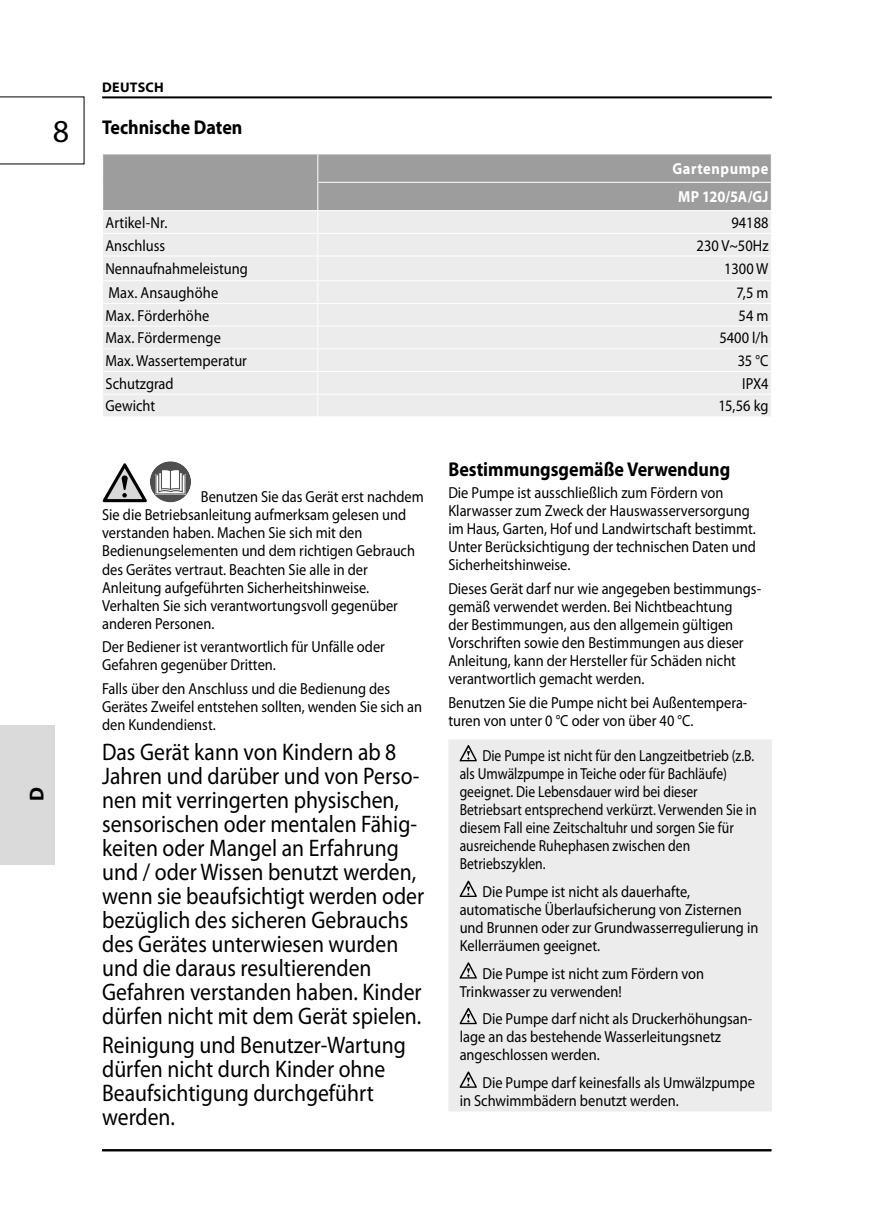
<style>
.page{position:relative;width:874px;height:1225px;background:#fff}
.page>*{position:absolute;margin:0;border:0;box-sizing:border-box;transform-origin:0 0}
.t1{font:32px "Myriad Pro";color:#000}
.t2{font:24px/24px "Myriad Pro";color:#000;scale:.9 1}
.Überschrift{font:700 20px "Myriad Pro";color:#000;scale:.9 1}
.Überschrift-2{font:700 20px "Myriad Pro";color:#000}
.Technische_Daten_4_S{font:16px/18px "Myriad Pro";color:#000;scale:.9 1}
.Technische_Daten_4_S-2{font:16px/18px "Myriad Pro";color:#000;scale:.85 1}
.Fließtext{font:700 16px "Myriad Pro";letter-spacing:.04em;color:#fff;scale:.9 1}
.t3{font:700 14px "Myriad Pro";letter-spacing:.02em;color:#000}
</style>
<div class="page">
<hr style="left:102px;top:1149px;width:669px;height:2px;background:#000">
<hr style="left:102px;top:96px;width:669px;height:2px;background:#000">
<svg style="left:0;top:96px;width:85px;height:69px"></svg>
<div style="left:0;top:725px;width:18px;height:138px;background:#dadada"></div>
<div style="left:17px;top:725px;width:38px;height:138px;background:#dadada"></div>
<svg style="left:102px;top:154px;width:669px;height:262px;background:#dcdcdc"></svg>
<div style="left:150px;top:461px;width:41px;height:41px;background:#4f4f4f;border-radius:50%"></div>
<svg style="left:155px;top:470px;width:30px;height:24px"></svg>
<svg style="left:103px;top:463px;width:44px;height:39px"></svg>
<div style="left:448px;top:739px;width:323px;height:372px;background:#ececec"></div>
<svg style="left:459px;top:745px;width:17px;height:16px"></svg>
<svg style="left:459px;top:880px;width:17px;height:17px"></svg>
<svg style="left:459px;top:962px;width:17px;height:16px"></svg>
<svg style="left:459px;top:1008px;width:17px;height:16px"></svg>
<svg style="left:459px;top:1071px;width:17px;height:16px"></svg>
<h1 class="t1" style="left:53px;top:112px;width:18px">8</h1>
<p class="Überschrift-2" style="left:24px;top:801px;width:15px;rotate:-90deg">D</p>
<p class="t3" style="left:102px;top:78px;width:63px">DEUTSCH</p>
<p class="Überschrift" style="left:102px;top:114px;width:157px">Technische Daten</p>
<p class="Fließtext" style="left:672px;top:158px;width:108px">Gartenpumpe</p>
<p class="Fließtext" style="left:678px;top:187px;width:102px">MP 120/5A/GJ</p>
<p class="Technische_Daten_4_S" style="left:105px;top:213px;width:70px">Artikel-Nr.</p>
<p class="Technische_Daten_4_S" style="left:731px;top:213px;width:43px">94188</p>
<p class="Technische_Daten_4_S" style="left:105px;top:236px;width:68px">Anschluss</p>
<p class="Technische_Daten_4_S" style="left:696px;top:236px;width:81px">230 V~50Hz</p>
<p class="Technische_Daten_4_S" style="left:105px;top:260px;width:160px">Nennaufnahmeleistung</p>
<p class="Technische_Daten_4_S" style="left:723px;top:260px;width:51px">1300 W</p>
<p class="Technische_Daten_4_S" style="left:108px;top:283px;width:123px">Max. Ansaughöhe</p>
<p class="Technische_Daten_4_S" style="left:736px;top:283px;width:37px">7,5 m</p>
<p class="Technische_Daten_4_S" style="left:105px;top:306px;width:117px">Max. Förderhöhe</p>
<p class="Technische_Daten_4_S" style="left:738px;top:306px;width:35px">54 m</p>
<p class="Technische_Daten_4_S" style="left:105px;top:329px;width:130px">Max. Fördermenge</p>
<p class="Technische_Daten_4_S" style="left:719px;top:329px;width:56px">5400 l/h</p>
<p class="Technische_Daten_4_S" style="left:105px;top:351px;width:159px">Max. Wassertemperatur</p>
<p class="Technische_Daten_4_S" style="left:737px;top:351px;width:36px">35 °C</p>
<p class="Technische_Daten_4_S" style="left:105px;top:374px;width:77px">Schutzgrad</p>
<p class="Technische_Daten_4_S" style="left:741px;top:374px;width:31px">IPX4</p>
<p class="Technische_Daten_4_S" style="left:105px;top:397px;width:57px">Gewicht</p>
<p class="Technische_Daten_4_S" style="left:718px;top:397px;width:57px">15,56 kg</p>
<p class="Technische_Daten_4_S" style="left:102px;top:488px;width:359px;text-indent:99px">Benutzen Sie das Gerät erst nachdem Sie die Betriebsanleitung aufmerksam gelesen und verstanden haben. Machen Sie sich mit den Bedienungselementen und dem richtigen Gebrauch des Gerätes vertraut. Beachten Sie alle in der Anleitung aufgeführten Sicherheitshinweise.<br>Verhalten Sie sich verantwortungsvoll gegenüber anderen Personen.</p>
<p class="Technische_Daten_4_S" style="left:102px;top:637px;width:315px">Der Bediener ist verantwortlich für Unfälle oder<br>Gefahren gegenüber Dritten.</p>
<p class="Technische_Daten_4_S" style="left:102px;top:679px;width:357px">Falls über den Anschluss und die Bedienung des<br>Gerätes Zweifel entstehen sollten, wenden Sie sich an den Kundendienst.</p>
<p class="t2" style="left:102px;top:739px;width:359px">Das Gerät kann von Kindern ab 8<br>Jahren und darüber und von Perso&shy;nen mit verringerten physischen, sensorischen oder mentalen Fähig&shy;keiten oder Mangel an Erfahrung und / oder Wissen benutzt werden, wenn sie beaufsichtigt werden oder bezüglich des sicheren Gebrauchs des Gerätes unterwiesen wurden und die daraus resultierenden Gefahren verstanden haben. Kinder dürfen nicht mit dem Gerät spielen.</p>
<p class="t2" style="left:102px;top:1033px;width:339px">Reinigung und Benutzer-Wartung dürfen nicht durch Kinder ohne<br>Beaufsichtigung durchgeführt werden.</p>
<p class="Überschrift" style="left:448px;top:456px;width:314px">Bestimmungsgemäße Verwendung</p>
<p class="Technische_Daten_4_S" style="left:448px;top:484px;width:343px">Die Pumpe ist ausschließlich zum Fördern von Klarwasser zum Zweck der Hauswasserversorgung im Haus, Garten, Hof und Landwirtschaft bestimmt.<br>Unter Berücksichtigung der technischen Daten und Sicherheitshinweise.</p>
<p class="Technische_Daten_4_S" style="left:448px;top:579px;width:349px">Dieses Gerät darf nur wie angegeben bestimmungs&shy;gemäß verwendet werden. Bei Nichtbeachtung<br>der Bestimmungen, aus den allgemein gültigen Vorschriften sowie den Bestimmungen aus dieser Anleitung, kann der Hersteller für Schäden nicht verantwortlich gemacht werden.</p>
<p class="Technische_Daten_4_S" style="left:448px;top:693px;width:333px">Benutzen Sie die Pumpe nicht bei Außentempera&shy;turen von unter 0 °C oder von über 40 °C.</p>
<p class="Technische_Daten_4_S-2" style="left:459px;top:746px;width:350px;text-indent:23px">Die Pumpe ist nicht für den Langzeitbetrieb (z.B. als Umwälzpumpe in Teiche oder für Bachläufe) geeignet. Die Lebensdauer wird bei dieser Betriebsart entsprechend verkürzt. Verwenden Sie in diesem Fall eine Zeitschaltuhr und sorgen Sie für ausreichende Ruhephasen zwischen den Betriebszyklen.</p>
<p class="Technische_Daten_4_S" style="left:459px;top:882px;width:333px;text-indent:23px">Die Pumpe ist nicht als dauerhafte, automatische Überlaufsicherung von Zisternen und Brunnen oder zur Grundwasserregulierung in Kellerräumen geeignet.</p>
<p class="Technische_Daten_4_S" style="left:459px;top:964px;width:273px;text-indent:23px">Die Pumpe ist nicht zum Fördern von<br>Trinkwasser zu verwenden!</p>
<p class="Technische_Daten_4_S" style="left:459px;top:1009px;width:326px;text-indent:23px">Die Pumpe darf nicht als Druckerhöhungsan&shy;lage an das bestehende Wasserleitungsnetz angeschlossen werden.</p>
<p class="Technische_Daten_4_S" style="left:459px;top:1073px;width:329px;text-indent:23px">Die Pumpe darf keinesfalls als Umwälzpumpe in Schwimmbädern benutzt werden.</p>
</div>
